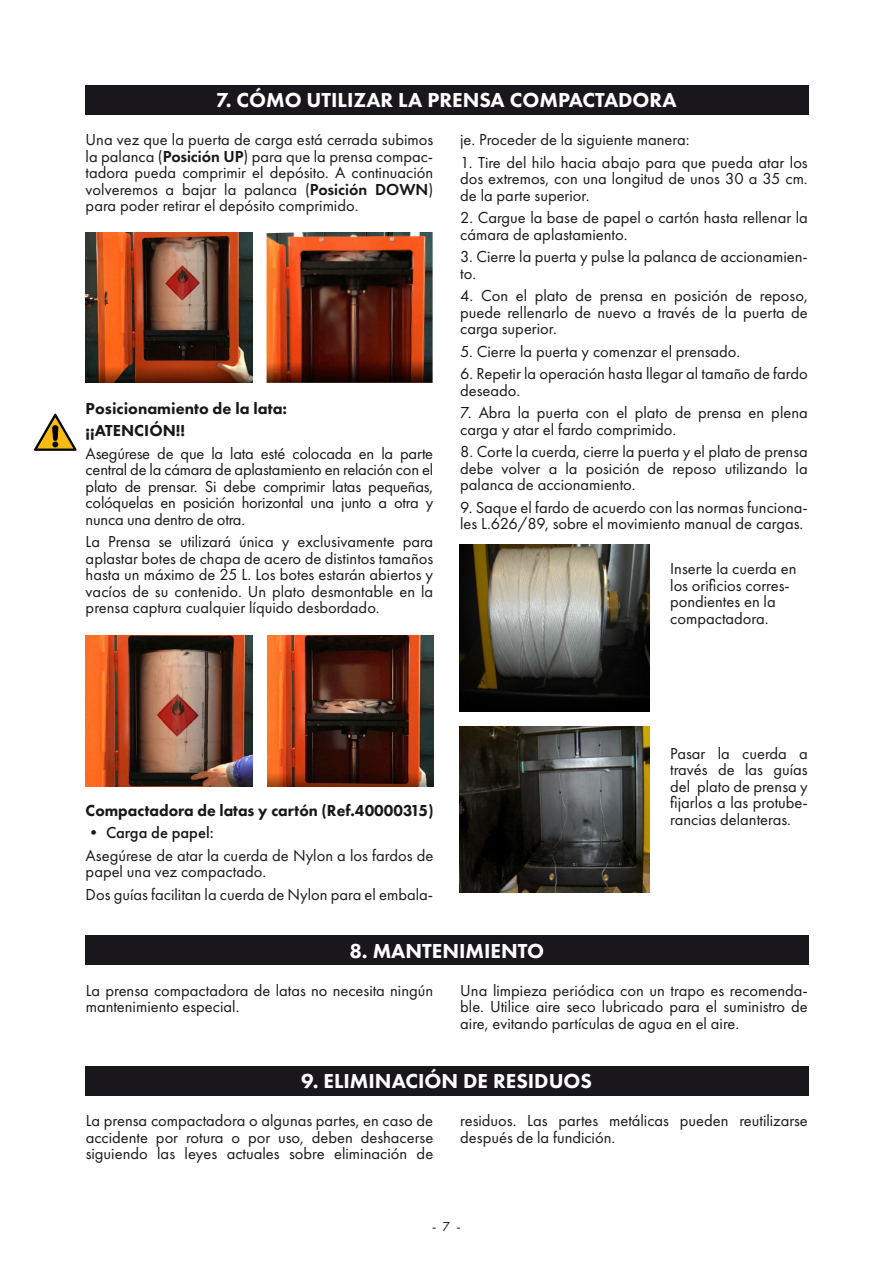
<style>
.page{position:relative;width:893px;height:1263px;background:#fff}
.page>*{position:absolute;margin:0;border:0;box-sizing:border-box;transform-origin:0 0}
.t1{font:800 21px "Futura PT";color:#fff}
.t2{font:16.5px/16.5px "Futura PT";color:#1a171b;text-align:justify}
.t3{font:800 16.5px/22.5px "Futura PT";color:#1a171b}
.t4{font:500 16.5px "Futura PT";color:#1a171b}
.t5{font:13.5px "Futura PT";color:#1a171c}
.s1{font-weight:600}
</style>
<div class="page">
<div style="left:86px;top:85px;width:723px;height:30px;background:#1a171c"></div>
<div style="left:86px;top:935px;width:723px;height:30px;background:#1a171c"></div>
<div style="left:86px;top:1066px;width:723px;height:29px;background:#1a171c"></div>
<img style="left:86px;top:232px;width:166px;height:151px">
<img style="left:86px;top:635px;width:166px;height:151px">
<img style="left:267px;top:635px;width:166px;height:151px">
<img style="left:267px;top:232px;width:166px;height:151px">
<img style="left:460px;top:544px;width:190px;height:167px">
<img style="left:460px;top:726px;width:190px;height:167px">
<svg style="left:34px;top:414px;width:43px;height:37px"></svg>
<p class="t1" style="left:216px;top:87px;width:462px">7. CÓMO UTILIZAR LA PRENSA COMPACTADORA</p>
<p class="t2" style="left:86px;top:131px;width:349px">Una vez que la puerta de carga está cerrada subimos la palanca (<span class="s1">Posición UP</span>) para que la prensa compac&shy;tadora pueda comprimir el depósito. A continuación volveremos a bajar la palanca (<span class="s1">Posición DOWN</span>) para poder retirar el depósito comprimido.</p>
<p class="t3" style="left:86px;top:397px;width:203px">Posicionamiento de la lata: ¡¡ATENCIÓN!!</p>
<p class="t2" style="left:86px;top:445px;width:349px">Asegúrese de que la lata esté colocada en la parte central de la cámara de aplastamiento en relación con el plato de prensar. Si debe comprimir latas pequeñas, colóquelas en posición horizontal una junto a otra y nunca una dentro de otra.</p>
<p class="t2" style="left:86px;top:533px;width:349px">La Prensa se utilizará única y exclusivamente para aplastar botes de chapa de acero de distintos tamaños hasta un máximo de 25 L. Los botes estarán abiertos y vacíos de su contenido. Un plato desmontable en la prensa captura cualquier líquido desbordado.</p>
<p class="t2" style="left:460px;top:131px;width:231px">je. Proceder de la siguiente manera:</p>
<p class="t2" style="left:460px;top:154px;width:349px">1. Tire del hilo hacia abajo para que pueda atar los dos extremos, con una longitud de unos 30 a 35 cm. de la parte superior.</p>
<p class="t2" style="left:460px;top:209px;width:349px">2. Cargue la base de papel o cartón hasta rellenar la cámara de aplastamiento.</p>
<p class="t2" style="left:460px;top:248px;width:349px">3. Cierre la puerta y pulse la palanca de accionamien&shy;to.</p>
<p class="t2" style="left:460px;top:287px;width:349px">4. Con el plato de prensa en posición de reposo, puede rellenarlo de nuevo a través de la puerta de carga superior.</p>
<p class="t2" style="left:460px;top:343px;width:282px">5. Cierre la puerta y comenzar el prensado.</p>
<p class="t2" style="left:460px;top:365px;width:349px">6. Repetir la operación hasta llegar al tamaño de fardo deseado.</p>
<p class="t2" style="left:460px;top:404px;width:349px">7. Abra la puerta con el plato de prensa en plena carga y atar el fardo comprimido.</p>
<p class="t2" style="left:460px;top:443px;width:349px">8. Corte la cuerda, cierre la puerta y el plato de prensa debe volver a la posición de reposo utilizando la palanca de accionamiento.</p>
<p class="t2" style="left:460px;top:499px;width:349px">9. Saque el fardo de acuerdo con las normas funciona&shy;les L.626/89, sobre el movimiento manual de cargas.</p>
<p class="t2" style="left:670px;top:560px;width:128px;text-align:left">Inserte la cuerda en los orificios corres&shy;pondientes en la compactadora.</p>
<p class="t3" style="left:86px;top:799px;width:349px">Compactadora de latas y cartón (Ref.40000315)</p>
<p class="t4" style="left:86px;top:823px;width:129px">• Carga de papel:</p>
<p class="t2" style="left:86px;top:847px;width:349px">Asegúrese de atar la cuerda de Nylon a los fardos de papel una vez compactado.</p>
<p class="t2" style="left:86px;top:886px;width:349px">Dos guías facilitan la cuerda de Nylon para el embala-</p>
<p class="t2" style="left:670px;top:745px;width:139px">Pasar la cuerda a través de las guías del plato de prensa y fijarlos a las protube&shy;rancias delanteras.</p>
<p class="t1" style="left:349px;top:937px;width:196px">8. MANTENIMIENTO</p>
<p class="t2" style="left:86px;top:982px;width:349px">La prensa compactadora de latas no necesita ningún mantenimiento especial.</p>
<p class="t2" style="left:460px;top:982px;width:349px">Una limpieza periódica con un trapo es recomenda&shy;ble. Utilice aire seco lubricado para el suministro de aire, evitando partículas de agua en el aire.</p>
<p class="t1" style="left:301px;top:1068px;width:292px">9. ELIMINACIÓN DE RESIDUOS</p>
<p class="t2" style="left:86px;top:1112px;width:349px">La prensa compactadora o algunas partes, en caso de accidente por rotura o por uso, deben deshacerse siguiendo las leyes actuales sobre eliminación de</p>
<p class="t2" style="left:460px;top:1112px;width:349px">residuos. Las partes metálicas pueden reutilizarse después de la fundición.</p>
<p class="t5" style="left:432px;top:1218px;width:30px">- 7 -</p>
</div>
